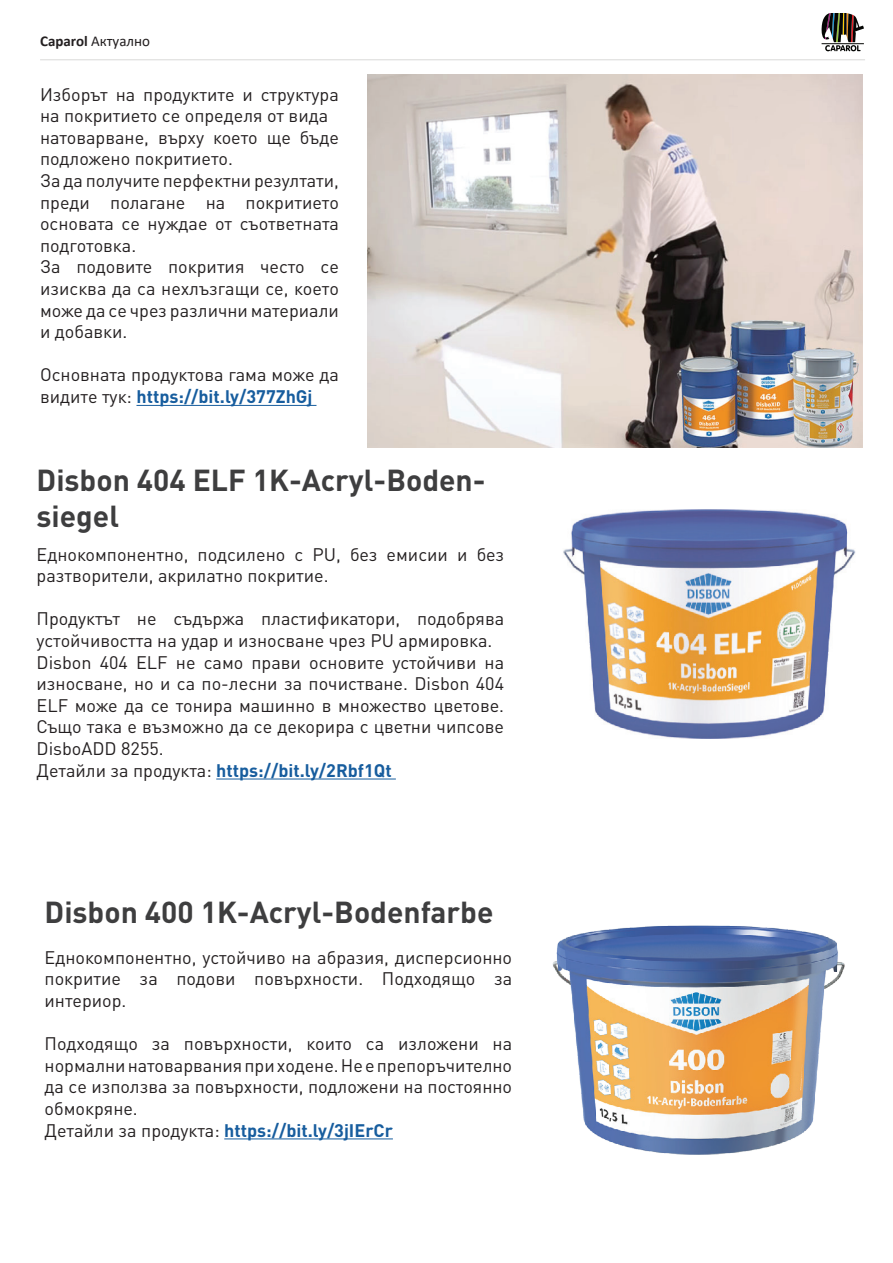
<style>
.page{position:relative;width:893px;height:1263px;background:#fff}
.page>*{position:absolute;margin:0;border:0;box-sizing:border-box;transform-origin:0 0}
.t1{font:700 30px/36px "DIN Pro";color:#3e3e3f}
.t2{font:18px/21.6px "DIN Pro";color:#231f20}
.t3{font:15px "Calibri";color:#231f20}
.s1{font-weight:700}
.s2{font-weight:700;color:#175d9e}
</style>
<div class="page">
<svg style="left:821px;top:13px;width:43px;height:38px"></svg>
<hr style="left:40px;top:59px;width:825px;height:1px;background:#d9d9d8">
<img style="left:367px;top:75px;width:496px;height:373px">
<hr style="left:136px;top:405px;width:180px;height:1px;background:#175d9e">
<img style="left:563px;top:509px;width:293px;height:230px">
<hr style="left:216px;top:778px;width:180px;height:1px;background:#175d9e">
<img style="left:552px;top:925px;width:293px;height:229px">
<hr style="left:224px;top:1138px;width:169px;height:1px;background:#175d9e">
<p class="t3" style="left:40px;top:31px;width:112px"><span class="s1">Caparol</span> Актуално</p>
<p class="t2" style="left:40px;top:82px;width:300px">Изборът на продуктите и структура на покритието се определя от вида натоварване, върху което ще бъде подложено покритието.<br>За да получите перфектни резултати, преди полагане на покритието основата се нуждае от съответната подготовка.<br>За подовите покрития често се изисква да са нехлъзгащи се, което може да се чрез различни материали и добавки.</p>
<p class="t2" style="left:40px;top:363px;width:300px">Основната продуктова гама може да видите тук: <span class="s2">https://bit.ly/377ZhGj</span></p>
<h1 class="t1" style="left:37px;top:461px;width:451px">Disbon 404 ELF 1K-Acryl-Boden&shy;siegel</h1>
<p class="t2" style="left:37px;top:542px;width:469px">Еднокомпонентно, подсилено с PU, без емисии и без разтворители, акрилатно покритие.</p>
<p class="t2" style="left:37px;top:607px;width:469px">Продуктът не съдържа пластификатори, подобрява устойчивостта на удар и износване чрез PU армировка.<br>Disbon 404 ELF не само прави основите устойчиви на износване, но и са по-лесни за почистване. Disbon 404<br>ELF може да се тонира машинно в множество цветове.<br>Също така е възможно да се декорира с цветни чипсове DisboADD 8255.<br>Детайли за продукта: <span class="s2">https://bit.ly/2Rbf1Qt</span></p>
<h1 class="t1" style="left:45px;top:893px;width:450px">Disbon 400 1K-Acryl-Bodenfarbe</h1>
<p class="t2" style="left:45px;top:946px;width:469px;text-align:justify">Еднокомпонентно, устойчиво на абразия, дисперсионно покритие за подови повърхности. Подходящо за интериор.</p>
<p class="t2" style="left:45px;top:1032px;width:469px">Подходящo за повърхности, които са изложени на нормални натоварвания при ходене. Не е препоръчително да се използва за повърхности, подложени на постоянно обмокряне.<br>Детайли за продукта: <span class="s2">https://bit.ly/3jIErCr</span></p>
</div>
